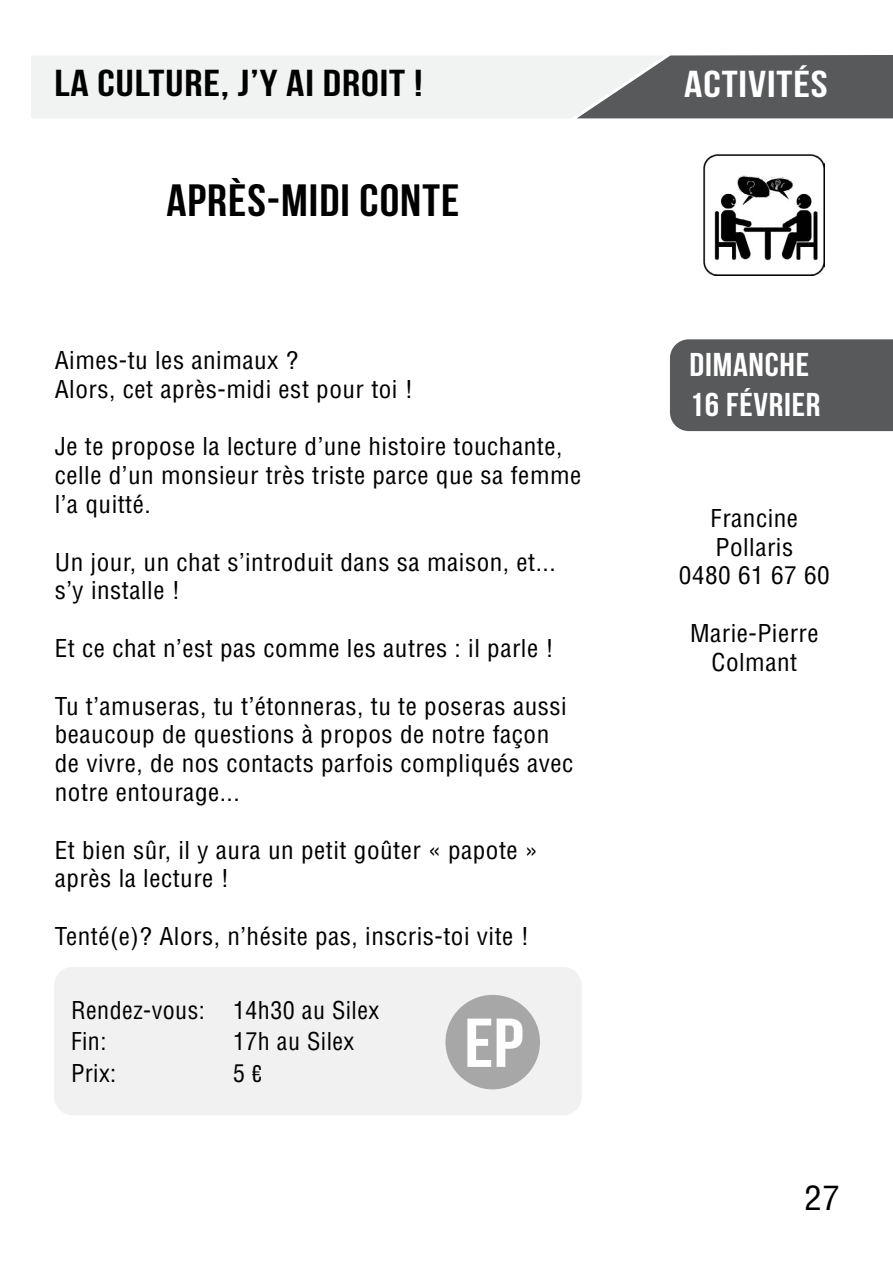
<style>
.page{position:relative;width:893px;height:1263px;background:#fff}
.page>*{position:absolute;margin:0;border:0;box-sizing:border-box;transform-origin:0 0}
.t1{font:69px "Bebas Neue";color:#fff;scale:1.15 1}
.t2{font:700 45px "Bebas Neue";letter-spacing:.02em;color:#000;scale:1.1 1}
.t3{font:37.5px "Bebas Neue";letter-spacing:.02em;color:#000;scale:1.2 1}
.t4{font:37.5px "Bebas Neue";letter-spacing:.02em;color:#fff;scale:1.2 1}
.t5{font:33px/39.6px "Bebas Neue";letter-spacing:.02em;color:#fff;scale:1.1 1}
.t6{font:condensed 33px "Helvetica";color:#000;scale:1.05 1}
.t7{font:condensed 24px/28.8px "Helvetica";letter-spacing:.02em;color:#000;scale:1.05 1}
.t8{font:condensed 24px/31.5px "Helvetica";letter-spacing:.02em;color:#000}
.s1{font-family:"Bebas Neue Pro";font-stretch:normal}
</style>
<div class="page">
<div style="left:670px;top:339px;width:223px;height:92px;background:#58595b"></div>
<div style="left:28px;top:52px;width:654px;height:69px;background:#f1f3f3;border:3px solid #fff"></div>
<svg style="left:562px;top:52px;width:331px;height:69px"></svg>
<div style="left:54px;top:967px;width:528px;height:148px;background:#f1f1f2;border-radius:19px"></div>
<div style="left:445px;top:995px;width:95px;height:94px;background:#a7a7a7;border-radius:50%"></div>
<img style="left:703px;top:154px;width:121px;height:121px">
<h3 class="t3" style="left:54px;top:63px;width:308px">LA CULTURE, J’Y AI DROIT !</h3>
<h2 class="t2" style="left:166px;top:176px;width:268px">APRÈS-MIDI CONTE</h2>
<p class="t7" style="left:55px;top:346px;width:343px">Aimes-tu les animaux ?<br>Alors, cet après-midi est pour toi !</p>
<p class="t7" style="left:55px;top:432px;width:503px">Je te propose la lecture d’une histoire touchante, celle d’un monsieur très triste parce que sa femme l’a quitté.</p>
<p class="t7" style="left:55px;top:547px;width:478px">Un jour, un chat s’introduit dans sa maison, et... s’y installe !</p>
<p class="t7" style="left:55px;top:634px;width:477px">Et ce chat n’est pas comme les autres : il parle !</p>
<p class="t7" style="left:55px;top:691px;width:495px">Tu t’amuseras, tu t’étonneras, tu te poseras aussi beaucoup de questions à propos de notre façon de vivre, de nos contacts parfois compliqués avec notre entourage...</p>
<p class="t7" style="left:55px;top:835px;width:461px">Et bien sûr, il y aura un petit goûter « papote » après la lecture !</p>
<p class="t7" style="left:55px;top:922px;width:453px">Tenté(e)? Alors, n’hésite pas, inscris-toi vite !</p>
<p class="t8" style="left:71px;top:994px;width:310px">Rendez-vous: 14h30 au Silex<br>Fin:</p>
<p class="t8" style="left:233px;top:1025px;width:123px">17h au Silex</p>
<p class="t8" style="left:71px;top:1057px;width:47px">Prix:</p>
<p class="t8" style="left:233px;top:1057px;width:31px">5 <span class="s1">€</span></p>
<h1 class="t1" style="left:464px;top:1005px;width:53px">EP</h1>
<h3 class="t4" style="left:684px;top:64px;width:121px">ACTIVITÉS</h3>
<h3 class="t5" style="left:690px;top:344px;width:120px">DIMANCHE<br>16 FÉVRIER</h3>
<p class="t7" style="left:679px;top:503px;width:145px;text-align:center">Francine<br>Pollaris<br>0480 61 67 60</p>
<p class="t7" style="left:690px;top:619px;width:124px;text-align:center">Marie-Pierre<br>Colmant</p>
<h3 class="t6" style="left:804px;top:1177px;width:35px">27</h3>
</div>
